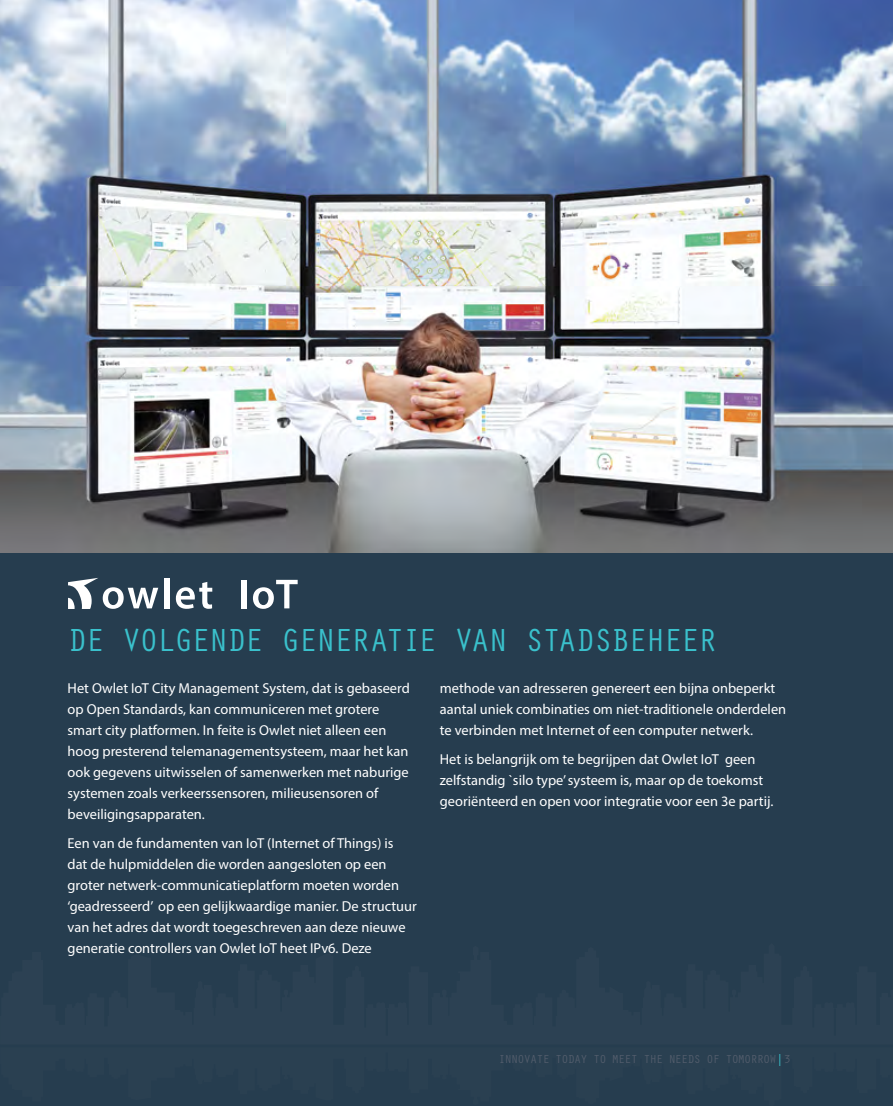
<style>
.page{position:relative;width:893px;height:1106px;background:#263d4f}
.page>*{position:absolute;margin:0;border:0;box-sizing:border-box;transform-origin:0 0}
.t1{font:33px "Orator Std";letter-spacing:-.07em;color:#3ac1cc}
.t2{font:14.4px/21px "Myriad Pro";color:#fff}
.t3{font:12px "Orator Std";letter-spacing:-.075em;color:#535d6c}
.s1{font-family:"Myriad Pro";color:#3ac1cc}
</style>
<div class="page">
<img style="left:0;top:0;width:893px;height:553px">
<svg style="left:68px;top:578px;width:90px;height:31px"></svg>
<div style="left:164px;top:578px;width:5px;height:30px;background:#fff"></div>
<svg style="left:176px;top:582px;width:36px;height:27px"></svg>
<div style="left:241px;top:580px;width:5px;height:28px;background:#fff"></div>
<svg style="left:253px;top:580px;width:45px;height:29px"></svg>
<h1 class="t1" style="left:68px;top:616px;width:651px">DE VOLGENDE GENERATIE VAN STADSBEHEER</h1>
<p class="t2" style="left:68px;top:677px;width:344px">Het Owlet IoT City Management System, dat is gebaseerd op Open Standards, kan communiceren met grotere smart city platformen. In feite is Owlet niet alleen een hoog presterend telemanagementsysteem, maar het kan ook gegevens uitwisselen of samenwerken met naburige systemen zoals verkeerssensoren, milieusensoren of beveiligingsapparaten.</p>
<p class="t2" style="left:68px;top:832px;width:351px">Een van de fundamenten van IoT (Internet of Things) is dat de hulpmiddelen die worden aangesloten op een groter netwerk-communicatieplatform moeten worden ‘geadresseerd’ op een gelijkwaardige manier. De structuur van het adres dat wordt toegeschreven aan deze nieuwe generatie controllers van Owlet IoT heet IPv6. Deze</p>
<p class="t2" style="left:440px;top:677px;width:348px">methode van adresseren genereert een bijna onbeperkt aantal uniek combinaties om niet-traditionele onderdelen te verbinden met Internet of een computer netwerk.</p>
<p class="t2" style="left:440px;top:748px;width:335px">Het is belangrijk om te begrijpen dat Owlet IoT geen zelfstandig `silo type’ systeem is, maar op de toekomst georiënteerd en open voor integratie voor een 3e partij.</p>
<p class="t3" style="left:499px;top:1050px;width:294px">INNOVATE TODAY TO MEET THE NEEDS OF TOMORROW <span class="s1">|</span> 3</p>
</div>
